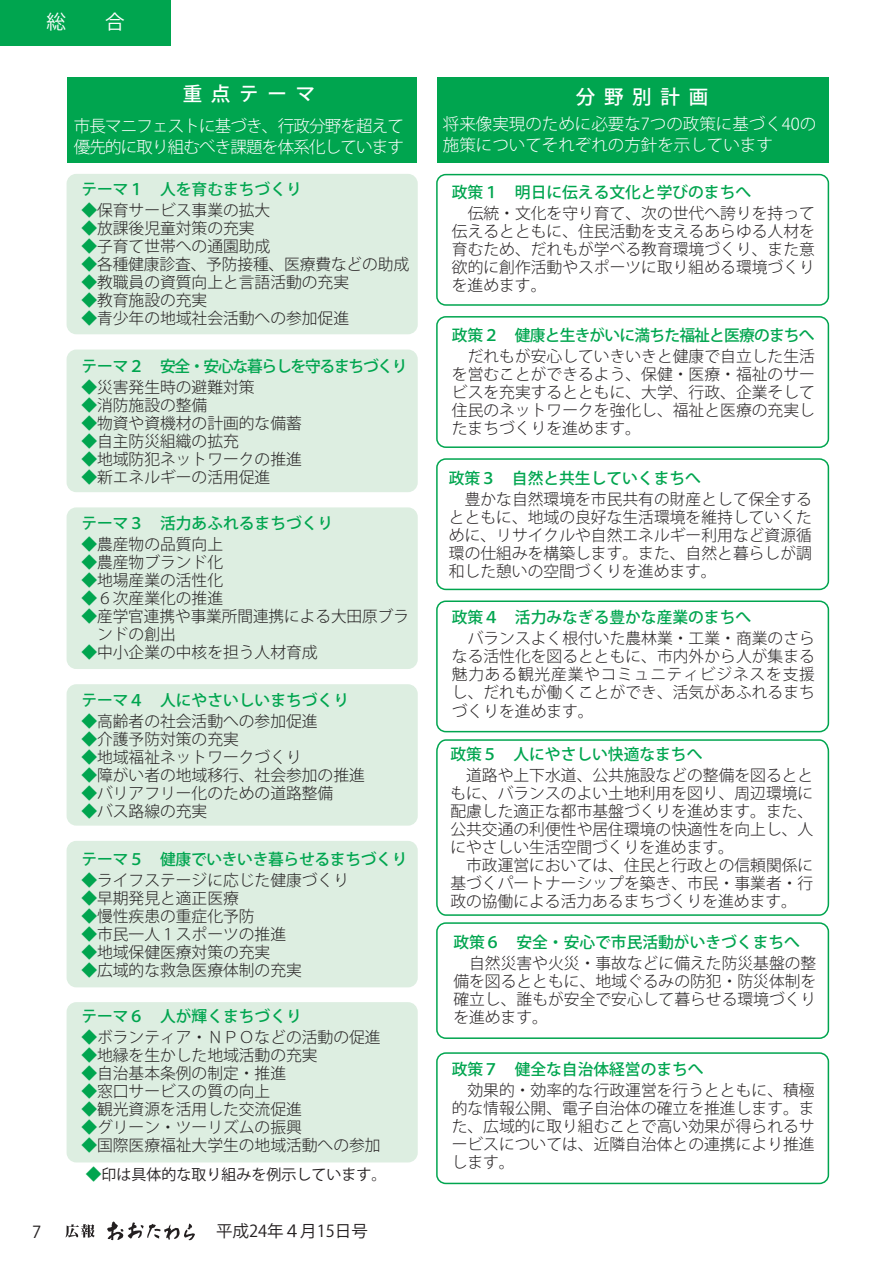
<style>
.page{position:relative;width:893px;height:1263px;background:#fff}
.page>*{position:absolute;margin:0;border:0;box-sizing:border-box;transform-origin:0 0}
.t1{font:500 19.5px "Koz Go Pro";color:#fff}
.t2{font:19.5px "Koz Go Std";color:#fff}
.t3{font:300 16.5px/21px "Koz Go Pro";color:#fff}
.t4{font:300 16.5px/21px "Koz Go Pro";letter-spacing:-.05em;color:#fff}
.t5{font:16.5px "Koz Go Std";color:#231f20}
.t6{font:300 15.75px/18px "Koz Go Pro";color:#231f20}
.t7{font:500 15.75px "Koz Go Pro";color:#00a54f}
.t8{font:500 15.75px/21px "Koz Go Pro";letter-spacing:-.05em;color:#00a54f;text-align:right}
.t9{font:500 15.75px "Koz Go Pro";letter-spacing:-.08em;color:#00a54f}
.t10{font:500 15.75px "Koz Go Pro";letter-spacing:-.02em;color:#00a54f}
.t11{font:15px "Koz Go Std";color:#231f20}
.s1{color:#00a54f}
.s2{font-family:"Koz Go Pro";font-weight:300;font-size:15.75px;color:#00a54f}
.s3{font-weight:500;color:#00a54f}
.s4{font-weight:300;color:#231f20}
</style>
<div class="page">
<svg style="left:107px;top:1221px;width:88px;height:19px"></svg>
<svg style="left:66px;top:1224px;width:29px;height:14px"></svg>
<div style="left:0;top:0;width:170px;height:46px;background:#00a54f"></div>
<div style="left:436px;top:174px;width:393px;height:132px;border:2px solid #00a54f;border-radius:9px"></div>
<div style="left:436px;top:316px;width:393px;height:132px;border:2px solid #00a54f;border-radius:9px"></div>
<div style="left:436px;top:458px;width:393px;height:132px;border:2px solid #00a54f;border-radius:9px"></div>
<div style="left:436px;top:922px;width:393px;height:117px;border:2px solid #00a54f;border-radius:9px"></div>
<div style="left:67px;top:175px;width:350px;height:159px;background:#ddeee1;border-radius:9px"></div>
<div style="left:67px;top:174px;width:351px;height:160px;border:2px solid #ddeee1;border-radius:9px"></div>
<div style="left:67px;top:350px;width:350px;height:141px;background:#ddeee1;border-radius:9px"></div>
<div style="left:67px;top:349px;width:351px;height:143px;border:2px solid #ddeee1;border-radius:9px"></div>
<div style="left:67px;top:508px;width:350px;height:160px;background:#ddeee1;border-radius:9px"></div>
<div style="left:67px;top:507px;width:351px;height:162px;border:2px solid #ddeee1;border-radius:9px"></div>
<div style="left:67px;top:685px;width:350px;height:140px;background:#ddeee1;border-radius:9px"></div>
<div style="left:67px;top:684px;width:351px;height:142px;border:2px solid #ddeee1;border-radius:9px"></div>
<div style="left:67px;top:842px;width:350px;height:145px;background:#ddeee1;border-radius:9px"></div>
<div style="left:67px;top:841px;width:351px;height:146px;border:2px solid #ddeee1;border-radius:9px"></div>
<div style="left:67px;top:1003px;width:350px;height:159px;background:#ddeee1;border-radius:9px"></div>
<div style="left:67px;top:1002px;width:351px;height:160px;border:2px solid #ddeee1;border-radius:9px"></div>
<div style="left:436px;top:600px;width:393px;height:132px;border:2px solid #00a54f;border-radius:9px"></div>
<svg style="left:436px;top:739px;width:394px;height:177px"></svg>
<div style="left:436px;top:1052px;width:393px;height:132px;border:2px solid #00a54f;border-radius:9px"></div>
<div style="left:67px;top:77px;width:350px;height:86px;background:#00a54f"></div>
<div style="left:437px;top:77px;width:391px;height:86px;background:#00a54f"></div>
<p class="t2" style="left:47px;top:9px;width:80px">総　　合</p>
<p class="t1" style="left:183px;top:82px;width:134px">重 点 テ ー マ</p>
<p class="t4" style="left:74px;top:115px;width:332px">市長マニフェストに基づき、行政分野を超えて優先的に取り組むべき課題を体系化しています</p>
<p class="t7" style="left:81px;top:179px;width:222px">テーマ１　人を育むまちづくり</p>
<p class="t6" style="left:81px;top:201px;width:190px"><span class="s1">◆</span>保育サービス事業の拡大</p>
<p class="t6" style="left:81px;top:219px;width:175px"><span class="s1">◆</span>放課後児童対策の充実</p>
<p class="t6" style="left:81px;top:238px;width:190px"><span class="s1">◆</span>子育て世帯への通園助成</p>
<p class="t6" style="left:81px;top:256px;width:329px"><span class="s1">◆</span>各種健康診査、予防接種、医療費などの助成</p>
<p class="t6" style="left:81px;top:274px;width:269px"><span class="s1">◆</span>教職員の資質向上と言語活動の充実</p>
<p class="t6" style="left:81px;top:292px;width:127px"><span class="s1">◆</span>教育施設の充実</p>
<p class="t6" style="left:81px;top:310px;width:269px"><span class="s1">◆</span>青少年の地域社会活動への参加促進</p>
<p class="t9" style="left:81px;top:356px;width:328px">テーマ２　安全・安心な暮らしを守るまちづくり</p>
<p class="t6" style="left:81px;top:378px;width:175px"><span class="s1">◆</span>災害発生時の避難対策</p>
<p class="t6" style="left:81px;top:396px;width:128px"><span class="s1">◆</span>消防施設の整備</p>
<p class="t6" style="left:81px;top:414px;width:222px"><span class="s1">◆</span>物資や資機材の計画的な備蓄</p>
<p class="t6" style="left:81px;top:432px;width:159px"><span class="s1">◆</span>自主防災組織の拡充</p>
<p class="t6" style="left:81px;top:450px;width:222px"><span class="s1">◆</span>地域防犯ネットワークの推進</p>
<p class="t6" style="left:81px;top:468px;width:190px"><span class="s1">◆</span>新エネルギーの活用促進</p>
<p class="t7" style="left:81px;top:513px;width:253px">テーマ３　活力あふれるまちづくり</p>
<p class="t6" style="left:81px;top:536px;width:143px"><span class="s1">◆</span>農産物の品質向上</p>
<p class="t6" style="left:81px;top:554px;width:143px"><span class="s1">◆</span>農産物ブランド化</p>
<p class="t6" style="left:81px;top:572px;width:143px"><span class="s1">◆</span>地場産業の活性化</p>
<p class="t6" style="left:81px;top:590px;width:143px"><span class="s1">◆</span>６次産業化の推進</p>
<p class="t6" style="left:81px;top:608px;width:329px"><span class="s1">◆</span>産学官連携や事業所間連携による大田原ブラ　ンドの創出</p>
<p class="t6" style="left:81px;top:644px;width:238px"><span class="s1">◆</span>中小企業の中核を担う人材育成</p>
<p class="t7" style="left:81px;top:690px;width:269px">テーマ４　人にやさいしいまちづくり</p>
<p class="t6" style="left:81px;top:712px;width:238px"><span class="s1">◆</span>高齢者の社会活動への参加促進</p>
<p class="t6" style="left:81px;top:730px;width:159px"><span class="s1">◆</span>介護予防対策の充実</p>
<p class="t6" style="left:81px;top:748px;width:222px"><span class="s1">◆</span>地域福祉ネットワークづくり</p>
<p class="t6" style="left:81px;top:766px;width:285px"><span class="s1">◆</span>障がい者の地域移行、社会参加の推進</p>
<p class="t6" style="left:81px;top:784px;width:253px"><span class="s1">◆</span>バリアフリー化のための道路整備</p>
<p class="t6" style="left:81px;top:802px;width:128px"><span class="s1">◆</span>バス路線の充実</p>
<p class="t10" style="left:81px;top:849px;width:328px">テーマ５　健康でいきいき暮らせるまちづくり</p>
<p class="t6" style="left:81px;top:871px;width:269px"><span class="s1">◆</span>ライフステージに応じた健康づくり</p>
<p class="t6" style="left:81px;top:889px;width:159px"><span class="s1">◆</span>早期発見と適正医療</p>
<p class="t6" style="left:81px;top:907px;width:175px"><span class="s1">◆</span>慢性疾患の重症化予防</p>
<p class="t6" style="left:81px;top:925px;width:206px"><span class="s1">◆</span>市民一人１スポーツの推進</p>
<p class="t6" style="left:81px;top:943px;width:190px"><span class="s1">◆</span>地域保健医療対策の充実</p>
<p class="t6" style="left:81px;top:961px;width:222px"><span class="s1">◆</span>広域的な救急医療体制の充実</p>
<p class="t7" style="left:81px;top:1006px;width:222px">テーマ６　人が輝くまちづくり</p>
<p class="t6" style="left:81px;top:1028px;width:301px"><span class="s1">◆</span>ボランティア・ＮＰＯなどの活動の促進</p>
<p class="t6" style="left:81px;top:1046px;width:238px"><span class="s1">◆</span>地縁を生かした地域活動の充実</p>
<p class="t6" style="left:81px;top:1064px;width:206px"><span class="s1">◆</span>自治基本条例の制定・推進</p>
<p class="t6" style="left:81px;top:1082px;width:190px"><span class="s1">◆</span>窓口サービスの質の向上</p>
<p class="t6" style="left:81px;top:1100px;width:222px"><span class="s1">◆</span>観光資源を活用した交流促進</p>
<p class="t6" style="left:81px;top:1118px;width:222px"><span class="s1">◆</span>グリーン・ツーリズムの振興</p>
<p class="t6" style="left:81px;top:1136px;width:301px"><span class="s1">◆</span>国際医療福祉大学生の地域活動への参加</p>
<p class="t11" style="left:86px;top:1165px;width:302px"><span class="s2">◆</span>印は具体的な取り組みを例示しています。</p>
<p class="t5" style="left:32px;top:1221px;width:11px">7</p>
<p class="t5" style="left:216px;top:1221px;width:153px">平成24年４月15日号</p>
<p class="t1" style="left:576px;top:84px;width:134px">分 野 別 計 画</p>
<p class="t3" style="left:443px;top:114px;width:375px">将来像実現のために必要な7つの政策に基づく40の施策についてそれぞれの方針を示しています</p>
<p class="t6" style="left:452px;top:182px;width:364px;line-height:21px"><span class="s3">政策１　明日に伝える文化と学びのまちへ<br></span>　伝統・文化を守り育て、次の世代へ誇りを持って</p>
<p class="t6" style="left:452px;top:223px;width:364px;text-align:justify">伝えるとともに、住民活動を支えるあらゆる人材を育むため、だれもが学べる教育環境づくり、また意欲的に創作活動やスポーツに取り組める環境づくりを進めます。</p>
<p class="t8" style="left:452px;top:326px;width:364px">政策２　健康と生きがいに満ちた福祉と医療のまちへ<span class="s4">だれもが安心していきいきと健康で自立した生活</span></p>
<p class="t6" style="left:452px;top:366px;width:364px;text-align:justify">を営むことができるよう、保健・医療・福祉のサービスを充実するとともに、大学、行政、企業そして住民のネットワークを強化し、福祉と医療の充実したまちづくりを進めます。</p>
<p class="t6" style="left:449px;top:467px;width:364px;line-height:21px"><span class="s3">政策３　自然と共生していくまちへ<br></span>　豊かな自然環境を市民共有の財産として保全する</p>
<p class="t6" style="left:449px;top:508px;width:364px;text-align:justify">とともに、地域の良好な生活環境を維持していくために、リサイクルや自然エネルギー利用など資源循環の仕組みを構築します。また、自然と暮らしが調和した憩いの空間づくりを進めます。</p>
<p class="t6" style="left:452px;top:607px;width:364px;line-height:21px"><span class="s3">政策４　活力みなぎる豊かな産業のまちへ<br></span>　バランスよく根付いた農林業・工業・商業のさら</p>
<p class="t6" style="left:452px;top:648px;width:365px;text-align:justify">なる活性化を図るとともに、市内外から人が集まる魅力ある観光産業やコミュニティビジネスを支援し、だれもが働くことができ、活気があふれるまちづくりを進めます。</p>
<p class="t6" style="left:450px;top:744px;width:364px;line-height:21px"><span class="s3">政策５　人にやさしい快適なまちへ<br></span>　道路や上下水道、公共施設などの整備を図るとと</p>
<p class="t6" style="left:450px;top:784px;width:364px">もに、バランスのよい土地利用を図り、周辺環境に</p>
<p class="t6" style="left:450px;top:802px;width:364px">配慮した適正な都市基盤づくりを進めます。また、</p>
<p class="t6" style="left:450px;top:820px;width:364px">公共交通の利便性や居住環境の快適性を向上し、人</p>
<p class="t6" style="left:450px;top:838px;width:285px">にやさしい生活空間づくりを進めます。</p>
<p class="t6" style="left:466px;top:856px;width:349px">市政運営においては、住民と行政との信頼関係に</p>
<p class="t6" style="left:450px;top:874px;width:364px">基づくパートナーシップを築き、市民・事業者・行</p>
<p class="t6" style="left:450px;top:892px;width:348px">政の協働による活力あるまちづくりを進めます。</p>
<p class="t6" style="left:453px;top:932px;width:364px;line-height:21px"><span class="s3">政策６　安全・安心で市民活動がいきづくまちへ</span>　自然災害や火災・事故などに備えた防災基盤の整</p>
<p class="t6" style="left:453px;top:972px;width:364px;text-align:justify">備を図るとともに、地域ぐるみの防犯・防災体制を確立し、誰もが安全で安心して暮らせる環境づくりを進めます。</p>
<p class="t6" style="left:452px;top:1059px;width:364px;line-height:21px"><span class="s3">政策７　健全な自治体経営のまちへ<br></span>　効果的・効率的な行政運営を行うとともに、積極</p>
<p class="t6" style="left:452px;top:1099px;width:364px;text-align:justify">的な情報公開、電子自治体の確立を推進します。また、広域的に取り組むことで高い効果が得られるサービスについては、近隣自治体との連携により推進します。</p>
</div>
